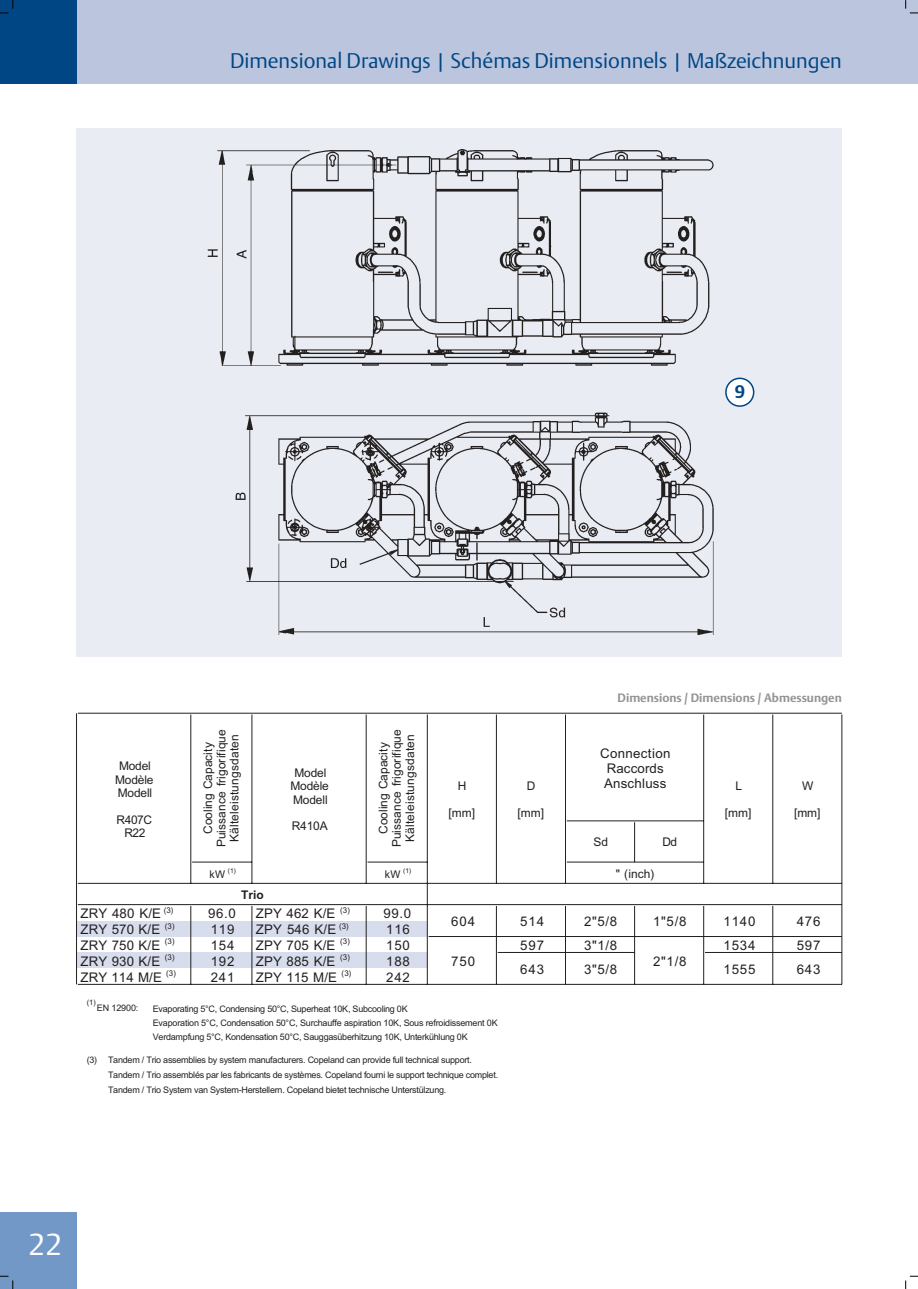
<style>
.page{position:relative;width:918px;height:1289px;background:#fff}
.page>*{position:absolute;margin:0;border:0;box-sizing:border-box;transform-origin:0 0}
.t1{font:30px "DTL Argo T Light";color:#fff}
.t2{font:21px "DTL Argo T Light";color:#004684}
.t3{font:700 18px "DTL Argo T";color:#004684}
.t4{font:13.35px/14.5px "Arial";letter-spacing:.02em;color:#231f1f}
.t5{font:12px/13.4px "Arial";letter-spacing:.005em;color:#231f1f;text-align:center}
.t6{font:700 12px "DTL Argo T";color:#939497}
.t7{font:12px/13.4px "Arial";letter-spacing:-.03em;color:#231f1f;text-align:center}
.t8{font:700 12px "Arial";color:#231f1f}
.t9{font:10.65px "Arial";color:#231f1f}
.t10{font:9px/14px "Arial";letter-spacing:-.025em;color:#231f1f}
.t11{font:7.5px "Arial";color:#231f1f}
.t12{font:6.6px "Arial";color:#231f1f}
</style>
<div class="page">
<div style="left:0;top:0;width:918px;height:83px;background:#bbc5de"></div>
<div style="left:0;top:0;width:77px;height:83px;background:#004684"></div>
<div style="left:0;top:1212px;width:77px;height:76px;background:#7198c6"></div>
<svg style="left:0;top:0;width:13px;height:14px"></svg>
<svg style="left:0;top:1275px;width:13px;height:13px"></svg>
<svg style="left:905px;top:1275px;width:13px;height:13px"></svg>
<svg style="left:905px;top:0;width:13px;height:14px"></svg>
<div style="left:77px;top:128px;width:765px;height:528px;background:#e9ecf3"></div>
<img style="left:207px;top:150px;width:507px;height:484px">
<div style="left:725px;top:377px;width:29px;height:30px;background:#fff;border:2px solid #004684;border-radius:50%"></div>
<div style="left:77px;top:920px;width:350px;height:16px;background:#d7ddec"></div>
<div style="left:77px;top:952px;width:350px;height:16px;background:#d7ddec"></div>
<hr style="left:192px;top:861px;width:60px;height:1px;background:#231f1f">
<hr style="left:368px;top:861px;width:59px;height:1px;background:#231f1f">
<hr style="left:190px;top:714px;width:1px;height:169px;background:#231f1f">
<hr style="left:252px;top:714px;width:1px;height:169px;background:#231f1f">
<hr style="left:366px;top:714px;width:1px;height:169px;background:#231f1f">
<hr style="left:496px;top:714px;width:1px;height:169px;background:#231f1f">
<hr style="left:565px;top:714px;width:1px;height:169px;background:#231f1f">
<hr style="left:634px;top:822px;width:1px;height:40px;background:#231f1f">
<hr style="left:703px;top:714px;width:1px;height:169px;background:#231f1f">
<hr style="left:772px;top:714px;width:1px;height:169px;background:#231f1f">
<hr style="left:498px;top:952px;width:137px;height:1px;background:#231f1f">
<hr style="left:76px;top:713px;width:1px;height:271px;background:#231f1f">
<hr style="left:190px;top:906px;width:1px;height:78px;background:#231f1f">
<hr style="left:252px;top:906px;width:1px;height:78px;background:#231f1f">
<hr style="left:366px;top:906px;width:1px;height:78px;background:#231f1f">
<hr style="left:427px;top:714px;width:1px;height:270px;background:#231f1f">
<hr style="left:496px;top:906px;width:1px;height:78px;background:#231f1f">
<hr style="left:565px;top:906px;width:1px;height:78px;background:#231f1f">
<hr style="left:703px;top:906px;width:1px;height:78px;background:#231f1f">
<hr style="left:772px;top:906px;width:1px;height:78px;background:#231f1f">
<hr style="left:842px;top:714px;width:1px;height:270px;background:#231f1f">
<hr style="left:634px;top:906px;width:1px;height:78px;background:#231f1f">
<hr style="left:78px;top:713px;width:764px;height:1px;background:#231f1f">
<hr style="left:567px;top:820px;width:137px;height:1px;background:#231f1f">
<hr style="left:567px;top:861px;width:137px;height:1px;background:#231f1f">
<hr style="left:78px;top:883px;width:764px;height:1px;background:#231f1f">
<hr style="left:78px;top:904px;width:764px;height:1px;background:#231f1f">
<hr style="left:429px;top:936px;width:413px;height:1px;background:#231f1f">
<hr style="left:705px;top:952px;width:137px;height:1px;background:#231f1f">
<hr style="left:78px;top:984px;width:764px;height:1px;background:#231f1f">
<h2 class="t2" style="left:230px;top:53px;width:613px">Dimensional Drawings | Schémas Dimensionnels | Maßzeichnungen</h2>
<h3 class="t3" style="left:735px;top:385px;width:12px">9</h3>
<h3 class="t5" style="left:115px;top:760px;width:40px">Model<br>Modèle<br>Modell</h3>
<h3 class="t7" style="left:116px;top:814px;width:37px">R407C<br>R22</h3>
<h3 class="t5" style="left:202px;top:847px;width:120px;rotate:-90deg">Cooling Capacity<br>Puissance frigorifique<br>Kälteleistungsdaten</h3>
<h3 class="t5" style="left:290px;top:767px;width:40px">Model<br>Modèle<br>Modell</h3>
<h3 class="t5" style="left:292px;top:820px;width:37px">R410A</h3>
<h3 class="t5" style="left:378px;top:847px;width:120px;rotate:-90deg">Cooling Capacity<br>Puissance frigorifique<br>Kälteleistungsdaten</h3>
<p class="t9" style="left:209px;top:870px;width:17px">kW</p>
<p class="t12" style="left:228px;top:868px;width:10px">(1)</p>
<p class="t9" style="left:385px;top:870px;width:17px">kW</p>
<p class="t12" style="left:403px;top:868px;width:10px">(1)</p>
<h3 class="t8" style="left:241px;top:890px;width:24px">Trio</h3>
<h3 class="t5" style="left:458px;top:780px;width:10px">H</h3>
<h3 class="t5" style="left:449px;top:807px;width:28px">[mm]</h3>
<h3 class="t5" style="left:527px;top:780px;width:10px">D</h3>
<h3 class="t5" style="left:518px;top:807px;width:28px">[mm]</h3>
<h3 class="t6" style="left:618px;top:693px;width:226px">Dimensions / Dimensions / Abmessungen</h3>
<h3 class="t4" style="left:600px;top:747px;width:72px">Connection<br>Raccords<br>Anschluss</h3>
<h3 class="t5" style="left:593px;top:836px;width:16px">Sd</h3>
<h3 class="t5" style="left:663px;top:836px;width:16px">Dd</h3>
<h3 class="t5" style="left:616px;top:868px;width:40px">" (inch)</h3>
<h3 class="t5" style="left:736px;top:780px;width:8px">L</h3>
<h3 class="t5" style="left:725px;top:807px;width:28px">[mm]</h3>
<h3 class="t5" style="left:802px;top:780px;width:13px">W</h3>
<h3 class="t5" style="left:794px;top:807px;width:28px">[mm]</h3>
<h3 class="t4" style="left:81px;top:907px;width:95px">ZRY 480 K/E <sup>(3)</sup></h3>
<h3 class="t4" style="left:208px;top:907px;width:29px">96.0</h3>
<h3 class="t4" style="left:256px;top:907px;width:96px">ZPY 462 K/E <sup>(3)</sup></h3>
<h3 class="t4" style="left:383px;top:907px;width:29px">99.0</h3>
<h3 class="t4" style="left:81px;top:923px;width:96px">ZRY 570 K/E <sup>(3)</sup></h3>
<h3 class="t4" style="left:211px;top:923px;width:25px">119</h3>
<h3 class="t4" style="left:256px;top:923px;width:95px">ZPY 546 K/E <sup>(3)</sup></h3>
<h3 class="t4" style="left:386px;top:923px;width:25px">116</h3>
<h3 class="t4" style="left:81px;top:939px;width:96px">ZRY 750 K/E <sup>(3)</sup></h3>
<h3 class="t4" style="left:211px;top:939px;width:25px">154</h3>
<h3 class="t4" style="left:256px;top:939px;width:96px">ZPY 705 K/E <sup>(3)</sup></h3>
<h3 class="t4" style="left:386px;top:939px;width:25px">150</h3>
<h3 class="t4" style="left:520px;top:939px;width:25px">597</h3>
<h3 class="t4" style="left:584px;top:939px;width:35px">3"1/8</h3>
<h3 class="t4" style="left:724px;top:939px;width:33px">1534</h3>
<h3 class="t4" style="left:797px;top:939px;width:25px">597</h3>
<h3 class="t4" style="left:81px;top:955px;width:96px">ZRY 930 K/E <sup>(3)</sup></h3>
<h3 class="t4" style="left:211px;top:955px;width:25px">192</h3>
<h3 class="t4" style="left:256px;top:955px;width:96px">ZPY 885 K/E <sup>(3)</sup></h3>
<h3 class="t4" style="left:386px;top:955px;width:25px">188</h3>
<h3 class="t4" style="left:81px;top:971px;width:97px">ZRY 114 M/E <sup>(3)</sup></h3>
<h3 class="t4" style="left:211px;top:971px;width:25px">241</h3>
<h3 class="t4" style="left:256px;top:971px;width:97px">ZPY 115 M/E <sup>(3)</sup></h3>
<h3 class="t4" style="left:386px;top:971px;width:25px">242</h3>
<h3 class="t4" style="left:584px;top:915px;width:35px">2"5/8</h3>
<h3 class="t4" style="left:653px;top:915px;width:35px">1"5/8</h3>
<h3 class="t4" style="left:724px;top:915px;width:33px">1140</h3>
<h3 class="t4" style="left:797px;top:915px;width:25px">476</h3>
<h3 class="t4" style="left:653px;top:955px;width:35px">2"1/8</h3>
<h3 class="t4" style="left:451px;top:915px;width:25px">604</h3>
<h3 class="t4" style="left:451px;top:955px;width:25px">750</h3>
<h3 class="t4" style="left:520px;top:915px;width:25px">514</h3>
<h3 class="t4" style="left:520px;top:963px;width:25px">643</h3>
<h3 class="t4" style="left:584px;top:963px;width:35px">3"5/8</h3>
<h3 class="t4" style="left:724px;top:963px;width:33px">1555</h3>
<h3 class="t4" style="left:797px;top:963px;width:25px">643</h3>
<p class="t11" style="left:87px;top:999px;width:11px">(1)</p>
<p class="t10" style="left:97px;top:1002px;width:43px">EN 12900:</p>
<p class="t10" style="left:153px;top:1002px;width:346px">Evaporating 5°C, Condensing 50°C, Superheat 10K, Subcooling 0K<br>Evaporation 5°C, Condensation 50°C, Surchauffe aspiration 10K, Sous refroidissement 0K<br>Verdampfung 5°C, Kondensation 50°C, Sauggasüberhitzung 10K, Unterkühlung 0K</p>
<p class="t10" style="left:108px;top:1053px;width:392px;line-height:15px;text-indent:-21px">(3) Tandem / Trio assemblies by system manufacturers. Copeland can provide full technical support.<br>Tandem / Trio assemblés par les fabricants de systèmes. Copeland fourni le support technique complet.<br>Tandem / Trio System van System-Herstellern. Copeland bietet technische Unterstülzung.</p>
<h1 class="t1" style="left:29px;top:1233px;width:35px">22</h1>
</div>
